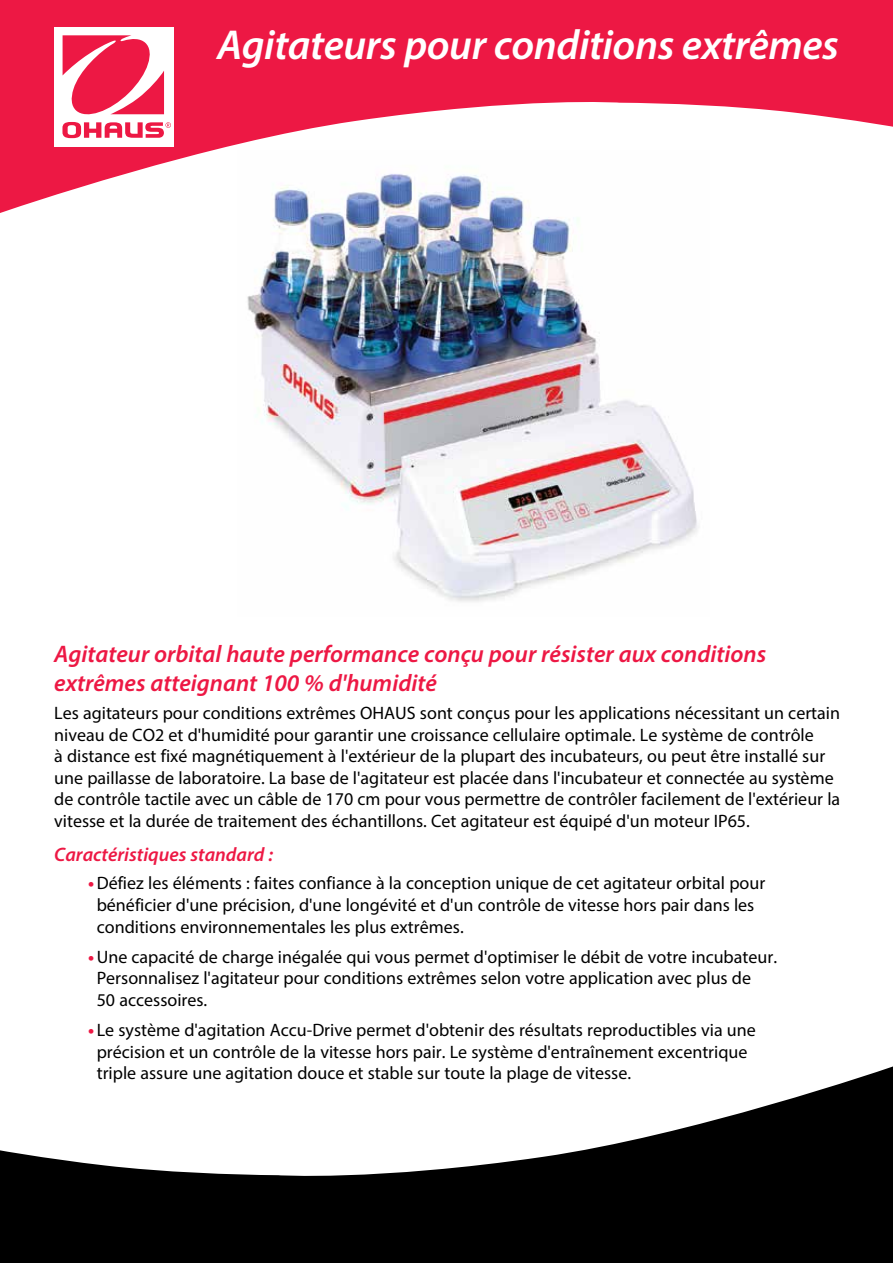
<style>
.page{position:relative;width:893px;height:1263px;background:#fff}
.page>*{position:absolute;margin:0;border:0;box-sizing:border-box;transform-origin:0 0}
.t1{font:italic 600 42px "Myriad Pro";letter-spacing:-.01em;color:#fff}
.t2{font:italic 600 24px/28.8px "Myriad Pro";color:#ed1844}
.t3{font:italic 600 19.5px "Myriad Pro";color:#ed1844}
.t4{font:18px/21.6px "Myriad Pro";color:#000}
.s1{font-weight:700;color:#ed1844}
</style>
<div class="page">
<svg style="left:0;top:0;width:893px;height:213px;fill:#ed1844"></svg>
<div style="left:54px;top:27px;width:120px;height:119px;background:#fff"></div>
<svg style="left:62px;top:35px;width:109px;height:103px"></svg>
<svg style="left:0;top:1066px;width:893px;height:197px;fill:#000"></svg>
<img style="left:237px;top:151px;width:473px;height:451px">
<h1 class="t1" style="left:217px;top:18px;width:623px">Agitateurs pour conditions extrêmes</h1>
<h2 class="t2" style="left:54px;top:639px;width:713px">Agitateur orbital haute performance conçu pour résister aux conditions extrêmes atteignant 100 % d'humidité</h2>
<p class="t4" style="left:54px;top:702px;width:787px">Les agitateurs pour conditions extrêmes OHAUS sont conçus pour les applications nécessitant un certain niveau de CO2 et d'humidité pour garantir une croissance cellulaire optimale. Le système de contrôle<br>à distance est fixé magnétiquement à l'extérieur de la plupart des incubateurs, ou peut être installé sur une paillasse de laboratoire. La base de l'agitateur est placée dans l'incubateur et connectée au système de contrôle tactile avec un câble de 170 cm pour vous permettre de contrôler facilement de l'extérieur la vitesse et la durée de traitement des échantillons. Cet agitateur est équipé d'un moteur IP65.</p>
<p class="t3" style="left:54px;top:842px;width:220px">Caractéristiques standard :</p>
<p class="t4" style="left:97px;top:872px;width:670px;text-indent:-8px"><span class="s1">•</span>Défiez les éléments : faites confiance à la conception unique de cet agitateur orbital pour bénéficier d'une précision, d'une longévité et d'un contrôle de vitesse hors pair dans les conditions environnementales les plus extrêmes.</p>
<p class="t4" style="left:97px;top:945px;width:682px;text-indent:-8px"><span class="s1">•</span>Une capacité de charge inégalée qui vous permet d'optimiser le débit de votre incubateur.<br>Personnalisez l'agitateur pour conditions extrêmes selon votre application avec plus de<br>50 accessoires.</p>
<p class="t4" style="left:97px;top:1019px;width:661px;text-indent:-8px"><span class="s1">•</span> Le système d'agitation Accu-Drive permet d'obtenir des résultats reproductibles via une précision et un contrôle de la vitesse hors pair. Le système d'entraînement excentrique triple assure une agitation douce et stable sur toute la plage de vitesse.</p>
</div>
